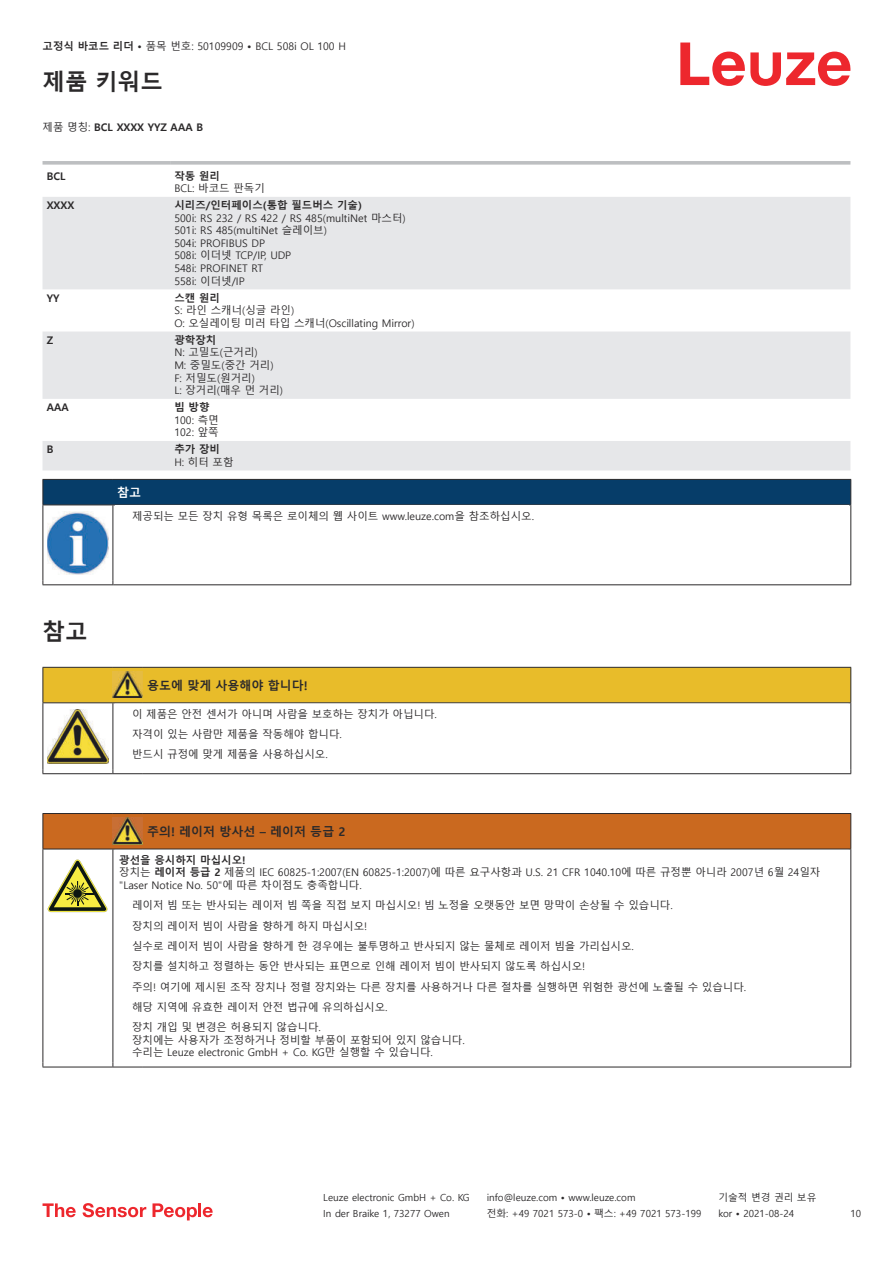
<style>
.page{position:relative;width:893px;height:1263px;background:#fff}
.page>*{position:absolute;margin:0;border:0;box-sizing:border-box;transform-origin:0 0}
.t1{font:700 22.5px "Malgun Gothic";color:#2b292a}
.t2{font:700 12px "Malgun Gothic";color:#2b292a}
.t3{font:700 12px "Malgun Gothic";color:#fff}
.t4{font:10.5px/12.6px "Malgun Gothic";color:#2b292a}
.t5{font:700 10.5px "Malgun Gothic";color:#2b292a}
.t6{font:9.75px "Malgun Gothic";color:#2b292a}
.s1{font-weight:700}
.s2{font-weight:400}
</style>
<div class="page">
<svg style="left:680px;top:43px;width:170px;height:43px"></svg>
<svg style="left:43px;top:197px;width:807px;height:273px;fill:#e6e7e9"></svg>
<svg style="left:43px;top:161px;width:127px;height:4px"></svg>
<svg style="left:170px;top:161px;width:680px;height:4px;background:#c3c5c7"></svg>
<svg style="left:43px;top:1203px;width:33px;height:14px"></svg>
<svg style="left:83px;top:1203px;width:63px;height:14px"></svg>
<svg style="left:153px;top:1203px;width:44px;height:17px"></svg>
<hr style="left:198px;top:1203px;width:3px;height:14px;background:#ed272d">
<svg style="left:203px;top:1207px;width:10px;height:10px"></svg>
<div style="left:43px;top:479px;width:808px;height:26px;background:#063d69"></div>
<hr style="left:113px;top:504px;width:738px;height:1px;background:#2b292a">
<hr style="left:43px;top:505px;width:1px;height:75px;background:#2b292a">
<hr style="left:113px;top:505px;width:1px;height:75px;background:#2b292a">
<hr style="left:850px;top:505px;width:1px;height:75px;background:#2b292a">
<hr style="left:43px;top:584px;width:70px;height:1px;background:#2b292a">
<hr style="left:113px;top:584px;width:738px;height:1px;background:#2b292a">
<img style="left:47px;top:511px;width:61px;height:63px">
<hr style="left:43px;top:773px;width:70px;height:1px;background:#2b292a">
<hr style="left:113px;top:773px;width:30px;height:1px;background:#2b292a">
<hr style="left:143px;top:773px;width:708px;height:1px;background:#2b292a">
<svg style="left:43px;top:667px;width:808px;height:106px"></svg>
<div style="left:44px;top:814px;width:806px;height:35px;background:#ca691f"></div>
<svg style="left:44px;top:850px;width:806px;height:217px"></svg>
<hr style="left:43px;top:813px;width:70px;height:1px;background:#2b292a">
<hr style="left:43px;top:814px;width:1px;height:35px;background:#2b292a">
<hr style="left:43px;top:849px;width:70px;height:1px;background:#2b292a">
<hr style="left:113px;top:813px;width:30px;height:1px;background:#2b292a">
<hr style="left:113px;top:849px;width:30px;height:1px;background:#2b292a">
<hr style="left:143px;top:813px;width:708px;height:1px;background:#2b292a">
<hr style="left:850px;top:814px;width:1px;height:35px;background:#2b292a">
<hr style="left:143px;top:849px;width:708px;height:1px;background:#2b292a">
<hr style="left:43px;top:849px;width:1px;height:213px;background:#2b292a">
<hr style="left:113px;top:849px;width:1px;height:213px;background:#2b292a">
<hr style="left:850px;top:849px;width:1px;height:213px;background:#2b292a">
<hr style="left:43px;top:1067px;width:70px;height:1px;background:#2b292a">
<hr style="left:113px;top:1067px;width:30px;height:1px;background:#2b292a">
<hr style="left:143px;top:1067px;width:708px;height:1px;background:#2b292a">
<img style="left:113px;top:818px;width:30px;height:26px">
<svg style="left:47px;top:859px;width:60px;height:53px"></svg>
<svg style="left:115px;top:850px;width:734px;height:213px"></svg>
<p class="t4" style="left:43px;top:40px;width:305px"><span class="s1">고정식 바코드 리더 •</span> 품목 번호: 50109909 <span class="s1">•</span> BCL 508i OL 100 H</p>
<h1 class="t1" style="left:43px;top:69px;width:122px">제품 키워드</h1>
<p class="t5" style="left:43px;top:120px;width:162px"><span class="s2">제품 명칭:</span> BCL XXXX YYZ AAA B</p>
<p class="t5" style="left:47px;top:169px;width:20px">BCL</p>
<p class="t5" style="left:174px;top:169px;width:47px">작동 원리</p>
<p class="t4" style="left:174px;top:182px;width:92px">BCL: 바코드 판독기</p>
<p class="t5" style="left:47px;top:199px;width:29px">XXXX</p>
<p class="t5" style="left:174px;top:199px;width:189px">시리즈/인터페이스(통합 필드버스 기술)</p>
<p class="t4" style="left:174px;top:212px;width:233px">500i: RS 232 / RS 422 / RS 485(multiNet 마스터)<br>501i: RS 485(multiNet 슬레이브)<br>504i: PROFIBUS DP<br>508i: 이더넷 TCP/IP, UDP<br>548i: PROFINET RT<br>558i: 이더넷/IP</p>
<p class="t5" style="left:47px;top:292px;width:14px">YY</p>
<p class="t5" style="left:174px;top:292px;width:47px">스캔 원리</p>
<p class="t4" style="left:174px;top:304px;width:242px">S: 라인 스캐너(싱글 라인)<br>O: 오실레이팅 미러 타입 스캐너(Oscillating Mirror)</p>
<p class="t5" style="left:47px;top:334px;width:8px">Z</p>
<p class="t5" style="left:174px;top:334px;width:43px">광학장치</p>
<p class="t4" style="left:174px;top:346px;width:110px">N: 고밀도(근거리)<br>M: 중밀도(중간 거리)<br>F: 저밀도(원거리)<br>L: 장거리(매우 먼 거리)</p>
<p class="t5" style="left:47px;top:401px;width:24px">AAA</p>
<p class="t5" style="left:174px;top:401px;width:37px">빔 방향</p>
<p class="t4" style="left:174px;top:414px;width:46px">100: 측면<br>102: 앞쪽</p>
<p class="t5" style="left:47px;top:443px;width:8px">B</p>
<p class="t5" style="left:174px;top:443px;width:47px">추가 장비</p>
<p class="t4" style="left:174px;top:456px;width:61px">H: 히터 포함</p>
<p class="t3" style="left:117px;top:486px;width:25px">참고</p>
<p class="t4" style="left:132px;top:510px;width:403px">제공되는 모든 장치 유형 목록은 로이체의 웹 사이트 www.leuze.com을 참조하십시오.</p>
<h1 class="t1" style="left:43px;top:619px;width:46px">참고</h1>
<p class="t2" style="left:147px;top:679px;width:162px">용도에 맞게 사용해야 합니다!</p>
<p class="t4" style="left:132px;top:704px;width:306px;line-height:20.2px">이 제품은 안전 센서가 아니며 사람을 보호하는 장치가 아닙니다. 자격이 있는 사람만 제품을 작동해야 합니다.<br>반드시 규정에 맞게 제품을 사용하십시오.</p>
<p class="t2" style="left:147px;top:825px;width:200px">주의! 레이저 방사선 – 레이저 등급 2</p>
<p class="t4" style="left:119px;top:854px;width:703px"><span class="s1">광선을 응시하지 마십시오!<br></span>장치는 <span class="s1">레이저 등급 2</span> 제품의 IEC 60825-1:2007(EN 60825-1:2007)에 따른 요구사항과 U.S. 21 CFR 1040.10에 따른 규정뿐 아니라 2007년 6월 24일자 "Laser Notice No. 50"에 따른 차이점도 충족합니다.</p>
<p class="t4" style="left:132px;top:896px;width:616px;line-height:20.2px">레이저 빔 또는 반사되는 레이저 빔 쪽을 직접 보지 마십시오! 빔 노정을 오랫동안 보면 망막이 손상될 수 있습니다.<br>장치의 레이저 빔이 사람을 향하게 하지 마십시오!<br>실수로 레이저 빔이 사람을 향하게 한 경우에는 불투명하고 반사되지 않는 물체로 레이저 빔을 가리십시오.<br>장치를 설치하고 정렬하는 동안 반사되는 표면으로 인해 레이저 빔이 반사되지 않도록 하십시오!<br>주의! 여기에 제시된 조작 장치나 정렬 장치와는 다른 장치를 사용하거나 다른 절차를 실행하면 위험한 광선에 노출될 수 있습니다. 해당 지역에 유효한 레이저 안전 법규에 유의하십시오.<br>장치 개입 및 변경은 허용되지 않습니다.</p>
<p class="t4" style="left:132px;top:1034px;width:334px">장치에는 사용자가 조정하거나 정비할 부품이 포함되어 있지 않습니다. 수리는 Leuze electronic GmbH + Co. KG만 실행할 수 있습니다.</p>
<p class="t6" style="left:323px;top:1192px;width:148px">Leuze electronic GmbH + Co. KG</p>
<p class="t6" style="left:487px;top:1192px;width:150px">info@leuze.com • www.leuze.com</p>
<p class="t6" style="left:718px;top:1192px;width:100px">기술적 변경 권리 보유</p>
<p class="t6" style="left:323px;top:1208px;width:128px">In der Braike 1, 73277 Owen</p>
<p class="t6" style="left:487px;top:1208px;width:216px">전화: +49 7021 573-0 • 팩스: +49 7021 573-199</p>
<p class="t6" style="left:718px;top:1208px;width:77px">kor • 2021-08-24</p>
<p class="t6" style="left:850px;top:1208px;width:12px">10</p>
</div>
